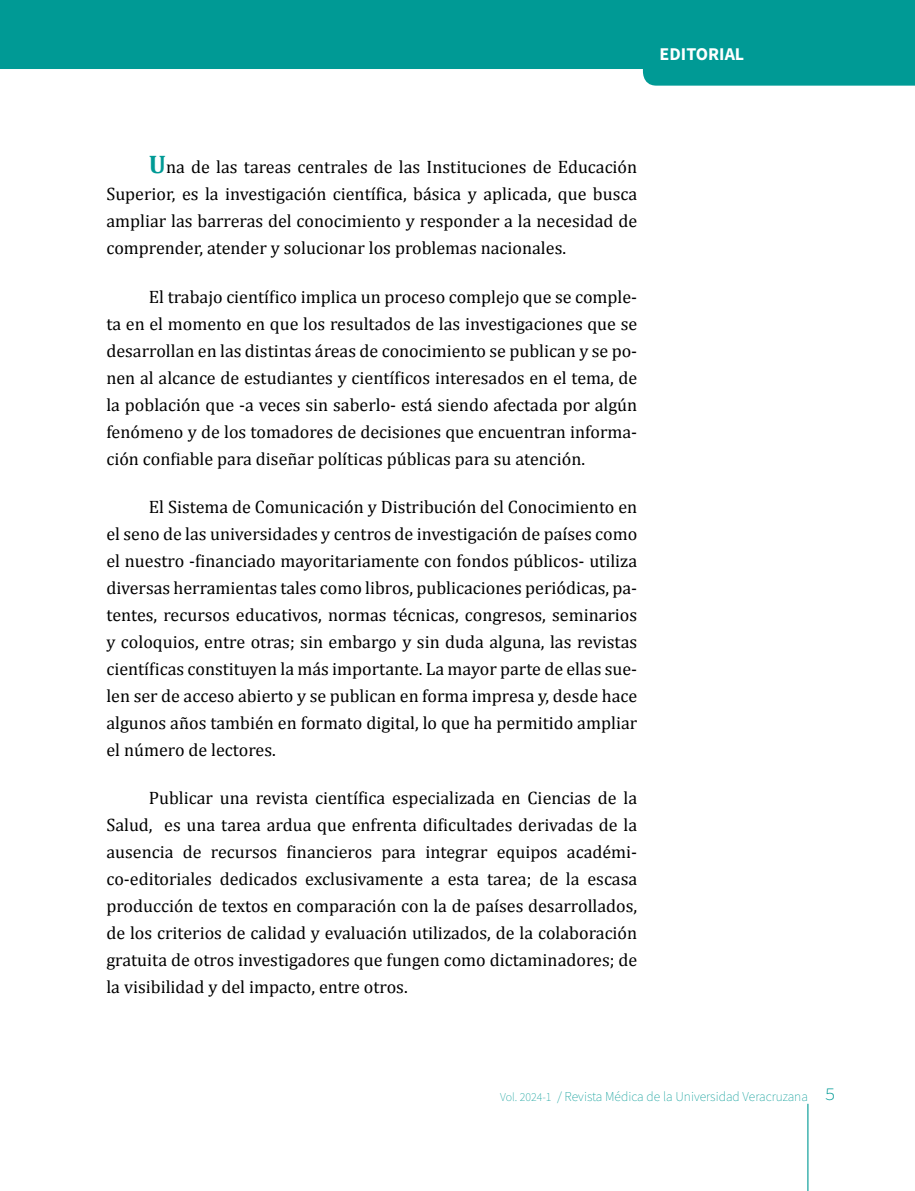
<style>
.page{position:relative;width:915px;height:1191px;background:#fff}
.page>*{position:absolute;margin:0;border:0;box-sizing:border-box;transform-origin:0 0}
.t1{font:18px/27px "Cambria";color:#000;text-align:justify}
.t2{font:18px "Source Sans Variable";color:#fff}
.t3{font:13.5px "Source Sans Variable";color:#009a95}
.s1{font-weight:700;font-size:25.5px;color:#009a95}
.s2{font-size:12px}
.s3{font-family:"Source Code Variable";font-size:18px}
</style>
<div class="page">
<svg style="left:0;top:0;width:914px;height:86px;background:#23a8a3"></svg>
<hr style="left:807px;top:1103px;width:1px;height:88px;background:#009a95">
<p class="t2" style="left:659px;top:43px;width:86px">EDITORIAL</p>
<p class="t1" style="left:106px;top:154px;width:532px;text-indent:43px"><span class="s1">U</span>na de las tareas centrales de las Instituciones de Educación Superior, es la investigación científica, básica y aplicada, que busca ampliar las barreras del conocimiento y responder a la necesidad de comprender, atender y solucionar los problemas nacionales.</p>
<p class="t1" style="left:106px;top:283px;width:532px;text-indent:43px">El trabajo científico implica un proceso complejo que se comple&shy;ta en el momento en que los resultados de las investigaciones que se desarrollan en las distintas áreas de conocimiento se publican y se po&shy;nen al alcance de estudiantes y científicos interesados en el tema, de la población que -a veces sin saberlo- está siendo afectada por algún fenómeno y de los tomadores de decisiones que encuentran informa&shy;ción confiable para diseñar políticas públicas para su atención.</p>
<p class="t1" style="left:106px;top:493px;width:532px;text-indent:43px">El Sistema de Comunicación y Distribución del Conocimiento en el seno de las universidades y centros de investigación de países como el nuestro -financiado mayoritariamente con fondos públicos- utiliza diversas herramientas tales como libros, publicaciones periódicas, pa&shy;tentes, recursos educativos, normas técnicas, congresos, seminarios y coloquios, entre otras; sin embargo y sin duda alguna, las revistas científicas constituyen la más importante. La mayor parte de ellas sue&shy;len ser de acceso abierto y se publican en forma impresa y, desde hace algunos años también en formato digital, lo que ha permitido ampliar el número de lectores.</p>
<p class="t1" style="left:106px;top:784px;width:532px;text-indent:43px">Publicar una revista científica especializada en Ciencias de la Salud, es una tarea ardua que enfrenta dificultades derivadas de la ausencia de recursos financieros para integrar equipos académi&shy;co-editoriales dedicados exclusivamente a esta tarea; de la escasa producción de textos en comparación con la de países desarrollados, de los criterios de calidad y evaluación utilizados, de la colaboración gratuita de otros investigadores que fungen como dictaminadores; de la visibilidad y del impacto, entre otros.</p>
<p class="t3" style="left:500px;top:1088px;width:337px"><span class="s2">Vol. 2024-1</span> / Revista Médica de la Universidad Veracruzana <span class="s3">5</span></p>
</div>
